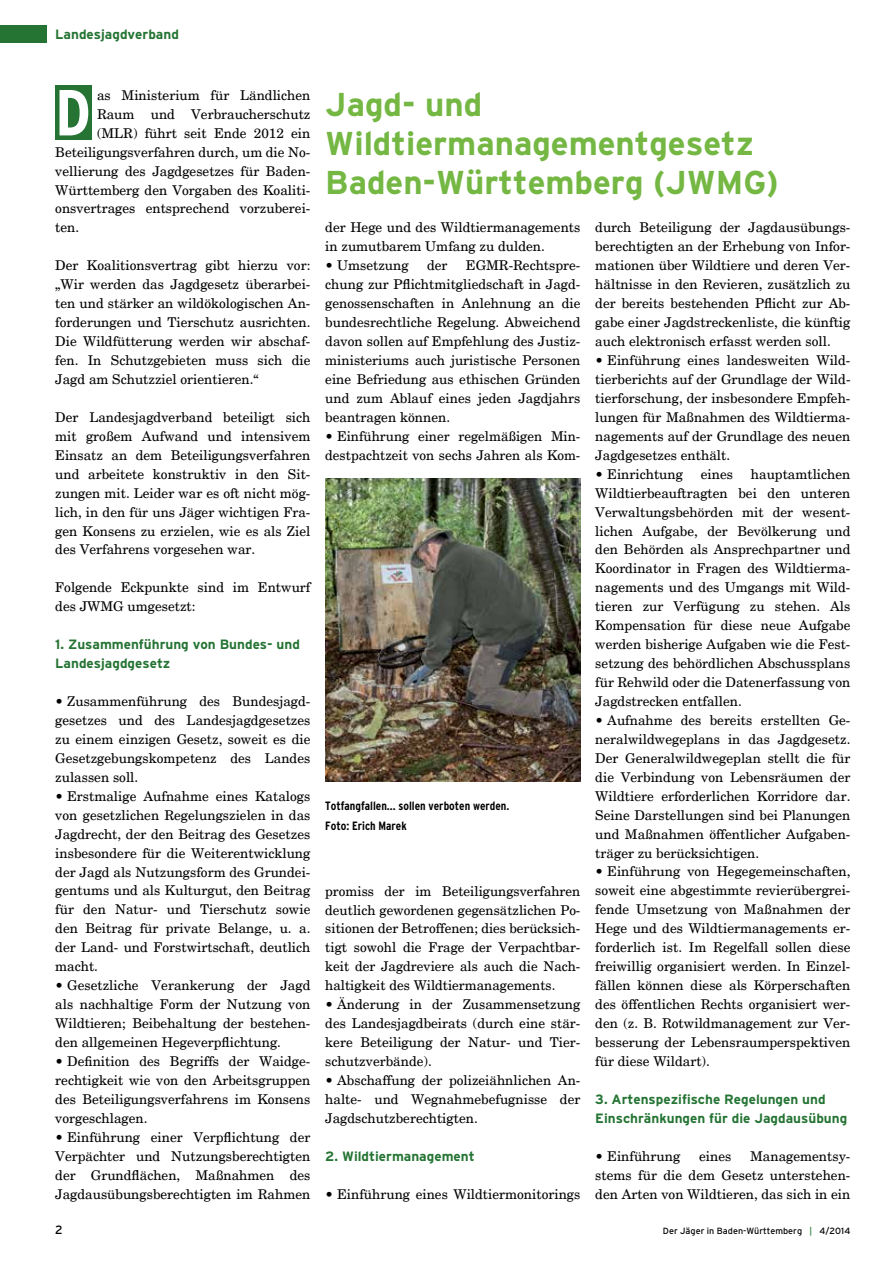
<style>
.page{position:relative;width:893px;height:1263px;background:#fff}
.page>*{position:absolute;margin:0;border:0;box-sizing:border-box;transform-origin:0 0}
.t1{font:700 condensed 64.95px "Interstate";color:#fff;scale:1.04 1}
.t2{font:700 33px/39px "Interstate";color:#74b743}
.t3{font:13.5px/18.9px "New Century Schlbk";color:#000;text-align:justify}
.t4{font:700 13.5px/18.9px "Interstate";color:#257434}
.t5{font:700 condensed 12px/19.2px "Interstate";color:#000}
.t6{font:12px "Interstate";color:#000}
.t7{font:9px "Interstate";color:#000}
.s1{color:#257434}
</style>
<div class="page">
<div style="left:0;top:26px;width:47px;height:17px;background:#257434"></div>
<div style="left:55px;top:85px;width:37px;height:55px;background:#257434"></div>
<img style="left:325px;top:479px;width:255px;height:303px">
<p class="t4" style="left:55px;top:24px;width:125px">Landesjagdverband</p>
<h1 class="t1" style="left:55px;top:76px;width:36px">D</h1>
<p class="t3" style="left:97px;top:86px;width:215px">as Ministerium für Ländlichen</p>
<p class="t3" style="left:97px;top:105px;width:215px">Raum und Verbraucherschutz</p>
<p class="t3" style="left:97px;top:124px;width:215px">(MLR) führt seit Ende 2012 ein</p>
<p class="t3" style="left:55px;top:142px;width:257px">Beteiligungsverfahren durch, um die No-</p>
<p class="t3" style="left:55px;top:161px;width:257px">vellierung des Jagdgesetzes für Baden-</p>
<p class="t3" style="left:55px;top:180px;width:257px">Württemberg den Vorgaben des Koaliti-</p>
<p class="t3" style="left:55px;top:199px;width:257px">onsvertrages entsprechend vorzuberei-</p>
<p class="t3" style="left:55px;top:218px;width:26px">ten.</p>
<p class="t3" style="left:55px;top:256px;width:257px">Der Koalitionsvertrag gibt hierzu vor: „Wir werden das Jagdgesetz überarbei&shy;ten und stärker an wildökologischen An&shy;forderungen und Tierschutz ausrichten.<br>Die Wildfütterung werden wir abschaf&shy;fen. In Schutzgebieten muss sich die Jagd am Schutzziel orientieren.“</p>
<p class="t3" style="left:55px;top:408px;width:257px">Der Landesjagdverband beteiligt sich mit großem Aufwand und intensivem Einsatz an dem Beteiligungsverfahren und arbeitete konstruktiv in den Sit&shy;zungen mit. Leider war es oft nicht mög&shy;lich, in den für uns Jäger wichtigen Fra&shy;gen Konsens zu erzielen, wie es als Ziel des Verfahrens vorgesehen war.</p>
<p class="t3" style="left:55px;top:578px;width:257px">Folgende Eckpunkte sind im Entwurf des JWMG umgesetzt:</p>
<p class="t4" style="left:55px;top:635px;width:246px">1. Zusammenführung von Bundes- und<br>Landesjagdgesetz</p>
<p class="t3" style="left:55px;top:692px;width:257px">• Zusammenführung des Bundesjagd&shy;gesetzes und des Landesjagdgesetzes zu einem einzigen Gesetz, soweit es die Gesetzgebungskompetenz des Landes zulassen soll.</p>
<p class="t3" style="left:55px;top:787px;width:257px">• Erstmalige Aufnahme eines Katalogs von gesetzlichen Regelungszielen in das Jagdrecht, der den Beitrag des Gesetzes insbesondere für die Weiterentwicklung der Jagd als Nutzungsform des Grundei&shy;gentums und als Kulturgut, den Beitrag für den Natur- und Tierschutz sowie den Beitrag für private Belange, u. a. der Land- und Forstwirtschaft, deutlich macht.</p>
<p class="t3" style="left:55px;top:976px;width:257px">• Gesetzliche Verankerung der Jagd als nachhaltige Form der Nutzung von Wildtieren; Beibehaltung der bestehen&shy;den allgemeinen Hegeverpflichtung.</p>
<p class="t3" style="left:55px;top:1052px;width:257px">• Definition des Begriffs der Waidge&shy;rechtigkeit wie von den Arbeitsgruppen des Beteiligungsverfahrens im Konsens vorgeschlagen.</p>
<p class="t3" style="left:55px;top:1127px;width:257px">• Einführung einer Verpflichtung der Verpächter und Nutzungsberechtigten der Grundflächen, Maßnahmen des Jagdausübungsberechtigten im Rahmen</p>
<h2 class="t2" style="left:325px;top:85px;width:455px">Jagd- und<br>Wildtiermanagementgesetz<br>Baden-Württemberg (JWMG)</h2>
<p class="t3" style="left:325px;top:218px;width:257px">der Hege und des Wildtiermanagements in zumutbarem Umfang zu dulden.</p>
<p class="t3" style="left:325px;top:256px;width:85px">• Umsetzung</p>
<p class="t3" style="left:427px;top:256px;width:22px">der</p>
<p class="t3" style="left:325px;top:256px;width:257px;text-indent:141px">EGMR-Rechtspre&shy;chung zur Pflichtmitgliedschaft in Jagd&shy;genossenschaften in Anlehnung an die bundesrechtliche Regelung. Abweichend davon sollen auf Empfehlung des Justiz&shy;ministeriums auch juristische Personen eine Befriedung aus ethischen Gründen und zum Ablauf eines jeden Jagdjahrs beantragen können.</p>
<p class="t3" style="left:325px;top:427px;width:257px">• Einführung einer regelmäßigen Min&shy;destpachtzeit von sechs Jahren als Kom-</p>
<p class="t5" style="left:325px;top:797px;width:186px">Totfangfallen... sollen verboten werden.<br>Foto: Erich Marek</p>
<p class="t3" style="left:325px;top:881px;width:257px">promiss der im Beteiligungsverfahren deutlich gewordenen gegensätzlichen Po&shy;sitionen der Betroffenen; dies berücksich&shy;tigt sowohl die Frage der Verpachtbar&shy;keit der Jagdreviere als auch die Nach&shy;haltigkeit des Wildtiermanagements.</p>
<p class="t3" style="left:325px;top:995px;width:257px">• Änderung in der Zusammensetzung des Landesjagdbeirats (durch eine stär&shy;kere Beteiligung der Natur- und Tier&shy;schutzverbände).</p>
<p class="t3" style="left:325px;top:1071px;width:257px">• Abschaffung der polizeiähnlichen An&shy;halte- und Wegnahmebefugnisse der Jagdschutzberechtigten.</p>
<p class="t4" style="left:325px;top:1146px;width:151px">2. Wildtiermanagement</p>
<p class="t3" style="left:325px;top:1184px;width:257px">• Einführung eines Wildtiermonitorings</p>
<p class="t3" style="left:595px;top:218px;width:257px">durch Beteiligung der Jagdausübungs&shy;berechtigten an der Erhebung von Infor&shy;mationen über Wildtiere und deren Ver&shy;hältnisse in den Revieren, zusätzlich zu der bereits bestehenden Pflicht zur Ab&shy;gabe einer Jagdstreckenliste, die künftig auch elektronisch erfasst werden soll.</p>
<p class="t3" style="left:595px;top:351px;width:257px">• Einführung eines landesweiten Wild&shy;tierberichts auf der Grundlage der Wild&shy;tierforschung, der insbesondere Empfeh&shy;lungen für Maßnahmen des Wildtierma&shy;nagements auf der Grundlage des neuen Jagdgesetzes enthält.</p>
<p class="t3" style="left:595px;top:465px;width:89px">• Einrichtung</p>
<p class="t3" style="left:701px;top:465px;width:34px">eines</p>
<p class="t3" style="left:595px;top:465px;width:257px;text-indent:156px">hauptamtlichen Wildtierbeauftragten bei den unteren Verwaltungsbehörden mit der wesent&shy;lichen Aufgabe, der Bevölkerung und den Behörden als Ansprechpartner und Koordinator in Fragen des Wildtierma&shy;nagements und des Umgangs mit Wild&shy;tieren zur Verfügung zu stehen. Als Kompensation für diese neue Aufgabe werden bisherige Aufgaben wie die Fest&shy;setzung des behördlichen Abschussplans für Rehwild oder die Datenerfassung von Jagdstrecken entfallen.</p>
<p class="t3" style="left:595px;top:711px;width:257px">• Aufnahme des bereits erstellten Ge&shy;neralwildwegeplans in das Jagdgesetz.<br>Der Generalwildwegeplan stellt die für die Verbindung von Lebensräumen der Wildtiere erforderlichen Korridore dar.<br>Seine Darstellungen sind bei Planungen und Maßnahmen öffentlicher Aufgaben&shy;träger zu berücksichtigen.</p>
<p class="t3" style="left:595px;top:862px;width:257px">• Einführung von Hegegemeinschaften, soweit eine abgestimmte revierübergrei&shy;fende Umsetzung von Maßnahmen der Hege und des Wildtiermanagements er&shy;forderlich ist. Im Regelfall sollen diese freiwillig organisiert werden. In Einzel&shy;fällen können diese als Körperschaften des öffentlichen Rechts organisiert wer&shy;den (z. B. Rotwildmanagement zur Ver&shy;besserung der Lebensraumperspektiven für diese Wildart).</p>
<p class="t4" style="left:595px;top:1089px;width:253px">3. Artenspezifische Regelungen und<br>Einschränkungen für die Jagdausübung</p>
<p class="t3" style="left:595px;top:1146px;width:86px">• Einführung</p>
<p class="t3" style="left:699px;top:1146px;width:34px">eines</p>
<p class="t3" style="left:595px;top:1146px;width:257px;text-indent:155px">Managementsy&shy;stems für die dem Gesetz unterstehen&shy;den Arten von Wildtieren, das sich in ein</p>
<p class="t6" style="left:55px;top:1223px;width:9px">2</p>
<p class="t7" style="left:663px;top:1226px;width:189px">Der Jäger in Baden-Württemberg <span class="s1">|</span> 4/2014</p>
</div>
